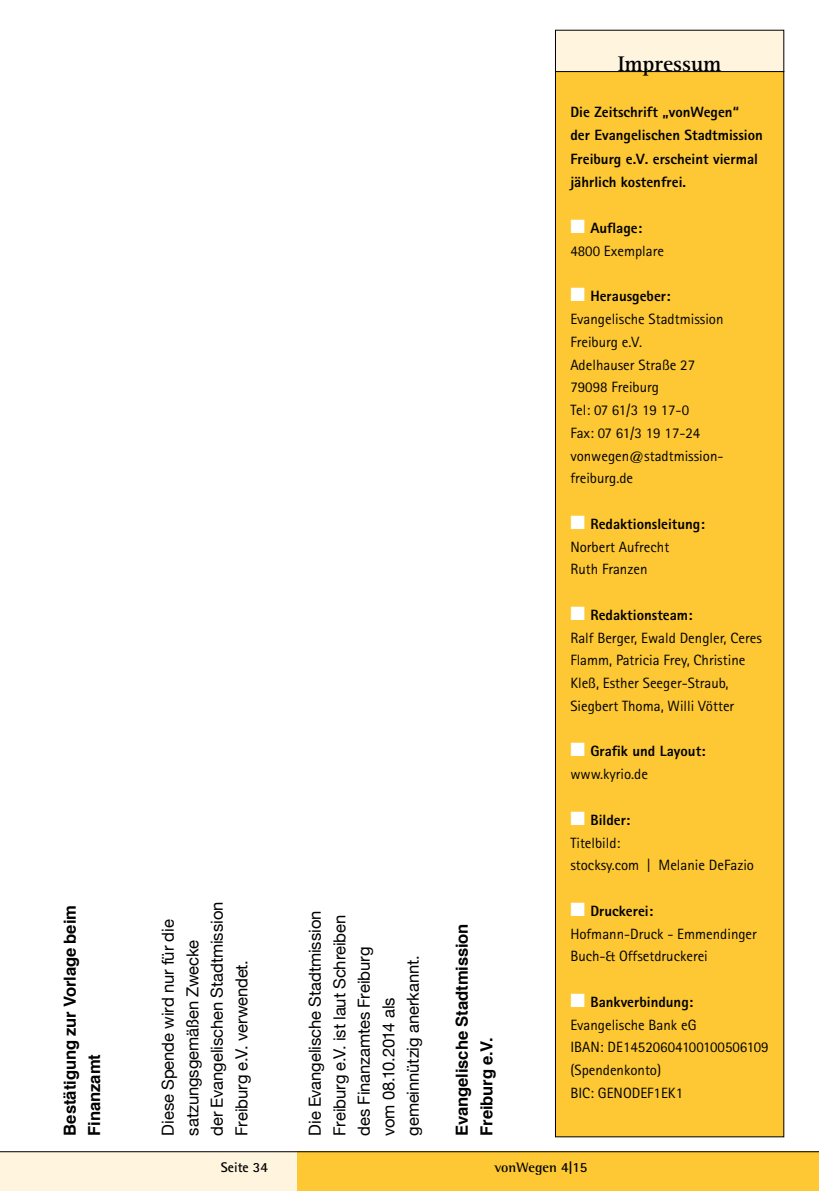
<style>
.page{position:relative;width:819px;height:1191px;background:#fff}
.page>*{position:absolute;margin:0;border:0;box-sizing:border-box;transform-origin:0 0}
.t1{font:700 21.88px "Rotis Serif";color:#000}
.t2{font:16.62px/24.5px "Helvetica Neue";letter-spacing:-.005em;color:#000}
.t3{font:700 16.62px/24.5px "Helvetica";letter-spacing:-.005em;color:#000}
.t4{font:14.88px/22.8px "Rotis Sans Serif";color:#000}
.t5{font:800 14.88px/23.3px "Rotis Sans Serif";color:#000}
.t6{font:700 14px "Rotis Semi Serif";color:#000}
.t7{font:700 14px "Rotis Sans Serif";color:#000}
.s1{color:#fff}
.s2{font-weight:800}
.s3{font-weight:400}
.s4{font-family:"Rotis Sans Serif"}
</style>
<div class="page">
<div style="left:555px;top:30px;width:228px;height:42px;background:#fff4dd"></div>
<div style="left:555px;top:72px;width:228px;height:1064px;background:#fdc833"></div>
<div style="left:555px;top:71px;width:229px;height:1066px;border:1px solid #000"></div>
<div style="left:0;top:1151px;width:819px;height:40px;background:#fff4dd"></div>
<div style="left:298px;top:1151px;width:521px;height:40px;background:#fdc833"></div>
<hr style="left:0;top:1151px;width:819px;height:1px;background:#000">
<hr style="left:818px;top:320px;width:1px;height:174px;background:#5c79bb">
<hr style="left:818px;top:616px;width:1px;height:123px;background:#5c79bb">
<hr style="left:818px;top:864px;width:1px;height:147px;background:#5c79bb">
<p class="t3" style="left:58px;top:1135px;width:232px;rotate:-90deg">Bestätigung zur Vorlage beim<br>Finanzamt</p>
<p class="t2" style="left:157px;top:1135px;width:236px;rotate:-90deg">Diese Spende wird nur für die satzungsgemäßen Zwecke<br>der Evangelischen Stadtmission<br>Freiburg e.V. verwendet.</p>
<p class="t2" style="left:304px;top:1136px;width:227px;rotate:-90deg">Die Evangelische Stadtmission<br>Freiburg e.V. ist laut Schreiben des Finanzamtes Freiburg<br>vom 08.10.2014 als gemeinnützig anerkannt.</p>
<p class="t3" style="left:450px;top:1135px;width:214px;rotate:-90deg">Evangelische Stadtmission<br>Freiburg e.V.</p>
<h1 class="t1" style="left:617px;top:51px;width:105px">Impressum</h1>
<p class="t5" style="left:570px;top:100px;width:194px">Die Zeitschrift „vonWegen“<br>der Evangelischen Stadtmission<br>Freiburg e.V. erscheint viermal jährlich kostenfrei.</p>
<p class="t4" style="left:570px;top:216px;width:95px"><span class="s1">■</span> <span class="s2">Auflage:<br></span>4800 Exemplare</p>
<p class="t4" style="left:570px;top:285px;width:155px"><span class="s1">■</span> <span class="s2">Herausgeber:<br></span>Evangelische Stadtmission<br>Freiburg e.V.<br>Adelhauser Straße 27<br>79098 Freiburg<br>Tel: 07 61/3 19 17-0<br>Fax: 07 61/3 19 17-24 vonwegen@stadtmission&shy;freiburg.de</p>
<p class="t4" style="left:570px;top:512px;width:136px"><span class="s1">■</span> <span class="s2">Redaktionsleitung:<br></span>Norbert Aufrecht<br>Ruth Franzen</p>
<p class="t4" style="left:570px;top:603px;width:193px"><span class="s1">■</span> <span class="s2">Redaktionsteam:<br></span>Ralf Berger, Ewald Dengler, Ceres<br>Flamm, Patricia Frey, Christine<br>Kleß, Esther Seeger-Straub,<br>Siegbert Thoma, Willi Vötter</p>
<p class="t5" style="left:570px;top:740px;width:137px;line-height:22.8px"><span class="s1">■</span> Grafik und Layout: <span class="s3">www.kyrio.de</span></p>
<p class="t4" style="left:570px;top:808px;width:185px"><span class="s1">■</span> <span class="s2">Bilder:<br></span>Titelbild:<br>stocksy.com | Melanie DeFazio</p>
<p class="t4" style="left:570px;top:899px;width:188px"><span class="s1">■</span> <span class="s2">Druckerei:<br></span>Hofmann-Druck - Emmendinger<br>Buch-&amp; Offsetdruckerei</p>
<p class="t4" style="left:570px;top:990px;width:200px"><span class="s1">■</span> <span class="s2">Bankverbindung:<br></span>Evangelische Bank eG<br>IBAN: DE14520604100100506109 (Spendenkonto)<br>BIC: GENODEF1EK1</p>
<p class="t7" style="left:221px;top:1158px;width:49px">Seite 34</p>
<p class="t6" style="left:494px;top:1159px;width:94px">vonWegen <span class="s4">4|15</span></p>
</div>
